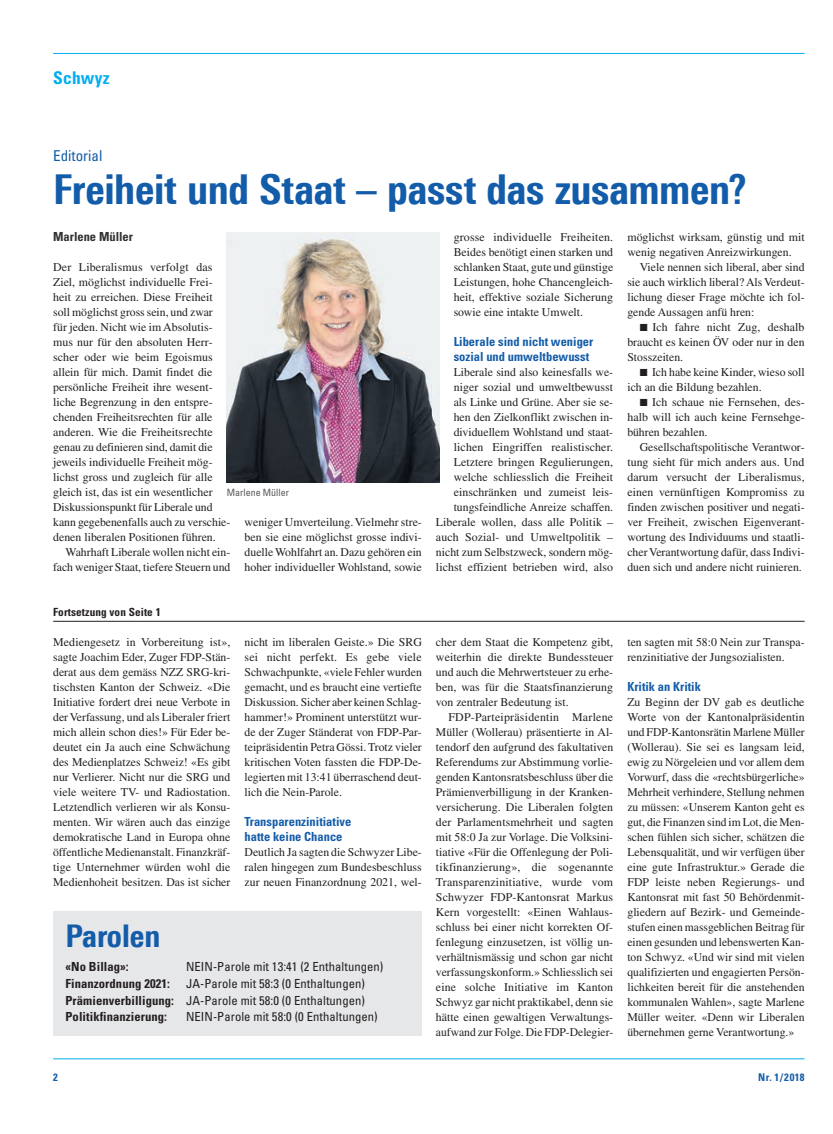
<style>
.page{position:relative;width:833px;height:1134px;background:#fff}
.page>*{position:absolute;margin:0;border:0;box-sizing:border-box;transform-origin:0 0}
.t1{font:800 41.25px "Linotype Univers 720 Cn";letter-spacing:-.01em;color:#135ca9}
.t2{font:800 31.25px "Linotype Univers 720 Cn";color:#135ca9}
.t3{font:700 condensed 17.5px "Univers LT Std";letter-spacing:.01em;color:#00aeef}
.t4{font:condensed 15px "Univers LT Std";color:#135ca9}
.t5{font:condensed 12.5px/16.9px "Univers LT Std";letter-spacing:.005em;color:#231f20;text-align:justify}
.t6{font:700 condensed 12.5px/15px "Univers LT Std";color:#135ca9}
.t7{font:700 condensed 12.5px "Univers LT Std";letter-spacing:.005em;color:#231f20}
.t8{font:700 condensed 12.5px "Univers LT Std";color:#312f30}
.t9{font:11.88px/15px "Times LT Std";color:#231f20;text-align:justify}
.t10{font:700 condensed 11.25px "Univers LT Std";letter-spacing:.01em;color:#231f20}
.t11{font:700 condensed 10.62px "Univers LT Std";letter-spacing:.05em;color:#135ca9}
.t12{font:condensed 10px "Univers LT Std";color:#57585a}
.s1{font-weight:700}
</style>
<div class="page">
<hr style="left:53px;top:53px;width:751px;height:1px;background:#00aeef">
<hr style="left:53px;top:1058px;width:751px;height:1px;background:#00aeef">
<img style="left:227px;top:233px;width:212px;height:249px">
<hr style="left:53px;top:621px;width:751px;height:1px;background:#231f20">
<div style="left:53px;top:912px;width:369px;height:124px;background:#e6e7e9"></div>
<h3 class="t3" style="left:53px;top:67px;width:58px">Schwyz</h3>
<p class="t4" style="left:53px;top:147px;width:51px">Editorial</p>
<h1 class="t1" style="left:53px;top:164px;width:695px">Freiheit und Staat – passt das zusammen?</h1>
<p class="t8" style="left:53px;top:228px;width:81px">Marlene Müller</p>
<p class="t9" style="left:53px;top:259px;width:179px;text-align:left">Der Liberalismus verfolgt das Ziel, möglichst individuelle Frei&shy;heit zu erreichen. Diese Freiheit soll möglichst gross sein, und zwar<br>für jeden. Nicht wie im Absolutis&shy;mus nur für den absoluten Herr&shy;scher oder wie beim Egoismus allein für mich. Damit findet die persönliche Freiheit ihre wesent&shy;liche Begrenzung in den entspre&shy;chenden Freiheitsrechten für alle anderen. Wie die Freiheitsrechte genau zu definieren sind, damit die jeweils individuelle Freiheit mög&shy;lichst gross und zugleich für alle gleich ist, das ist ein wesentlicher Diskussionspunkt für Liberale und kann gegebenenfalls auch zu verschie&shy;denen liberalen Positionen führen.</p>
<p class="t9" style="left:53px;top:544px;width:179px;text-align:right">Wahrhaft Liberale wollen nicht ein&shy;fach weniger Staat, tiefere Steuern und</p>
<p class="t9" style="left:454px;top:229px;width:161px">grosse individuelle Freiheiten.<br>Beides benötigt einen starken und schlanken Staat, gute und günstige Leistungen, hohe Chancengleich&shy;heit, effektive soziale Sicherung sowie eine intakte Umwelt.</p>
<p class="t6" style="left:454px;top:333px;width:141px">Liberale sind nicht weniger sozial und umweltbewusst</p>
<p class="t9" style="left:436px;top:364px;width:179px;text-align:right">Liberale sind also keinesfalls we&shy;niger sozial und umweltbewusst<br>als Linke und Grüne. Aber sie se&shy;hen den Zielkonflikt zwischen in&shy;dividuellem Wohlstand und staat&shy;lichen Eingriffen realistischer.<br>Letztere bringen Regulierungen, welche schliesslich die Freiheit einschränken und zumeist leis&shy;tungsfeindliche Anreize schaffen.<br>Liberale wollen, dass alle Politik – auch Sozial- und Umweltpolitik – nicht zum Selbstzweck, sondern mög&shy;lichst effizient betrieben wird, also</p>
<p class="t9" style="left:627px;top:229px;width:179px">möglichst wirksam, günstig und mit wenig negativen Anreizwirkungen.</p>
<p class="t9" style="left:627px;top:259px;width:179px;text-indent:12px">Viele nennen sich liberal, aber sind sie auch wirklich liberal? Als Verdeut&shy;lichung dieser Frage möchte ich fol&shy;gende Aussagen anfü hren:</p>
<p class="t9" style="left:627px;top:319px;width:179px;text-indent:25px">Ich fahre nicht Zug, deshalb braucht es keinen ÖV oder nur in den Stosszeiten.</p>
<p class="t9" style="left:627px;top:364px;width:179px;text-indent:25px">Ich habe keine Kinder, wieso soll ich an die Bildung bezahlen.</p>
<p class="t9" style="left:627px;top:394px;width:179px;text-indent:25px">Ich schaue nie Fernsehen, des&shy;halb will ich auch keine Fernsehge&shy;bühren bezahlen.</p>
<p class="t9" style="left:627px;top:439px;width:179px;text-indent:12px">Gesellschaftspolitische Verantwor&shy;tung sieht für mich anders aus. Und darum versucht der Liberalismus, einen vernünftigen Kompromiss zu finden zwischen positiver und negati&shy;ver Freiheit, zwischen Eigenverant&shy;wortung des Individuums und staatli&shy;cher Verantwortung dafür, dass Indivi&shy;duen sich und andere nicht ruinieren.</p>
<p class="t12" style="left:227px;top:486px;width:64px">Marlene Müller</p>
<p class="t9" style="left:244px;top:514px;width:179px">weniger Umverteilung. Vielmehr stre&shy;ben sie eine möglichst grosse indivi&shy;duelle Wohlfahrt an. Dazu gehören ein hoher individueller Wohlstand, sowie</p>
<p class="t10" style="left:53px;top:605px;width:109px">Fortsetzung von Seite 1</p>
<p class="t9" style="left:53px;top:634px;width:179px">Mediengesetz in Vorbereitung ist», sagte Joachim Eder, Zuger FDP-Stän&shy;derat aus dem gemäss NZZ SRG-kri&shy;tischsten Kanton der Schweiz. «Die Initiative fordert drei neue Verbote in der Verfassung, und als Liberaler friert mich allein schon dies!» Für Eder be&shy;deutet ein Ja auch eine Schwächung des Medienplatzes Schweiz! «Es gibt nur Verlierer. Nicht nur die SRG und viele weitere TV- und Radiostation.<br>Letztendlich verlieren wir als Konsu&shy;menten. Wir wären auch das einzige demokratische Land in Europa ohne öffentliche Medienanstalt. Finanzkräf&shy;tige Unternehmer würden wohl die Medienhoheit besitzen. Das ist sicher</p>
<p class="t9" style="left:244px;top:634px;width:179px">nicht im liberalen Geiste.» Die SRG sei nicht perfekt. Es gebe viele Schwachpunkte, «viele Fehler wurden gemacht, und es braucht eine vertiefte Diskussion. Sicher aber keinen Schlag&shy;hammer!» Prominent unterstützt wur&shy;de der Zuger Ständerat von FDP-Par&shy;teipräsidentin Petra Gössi. Trotz vieler kritischen Voten fassten die FDP-De&shy;legierten mit 13:41 überraschend deut&shy;lich die Nein-Parole.</p>
<p class="t6" style="left:244px;top:813px;width:108px">Transparenzinitiative hatte keine Chance</p>
<p class="t9" style="left:244px;top:844px;width:179px">Deutlich Ja sagten die Schwyzer Libe&shy;ralen hingegen zum Bundesbeschluss zur neuen Finanzordnung 2021, wel-</p>
<h2 class="t2" style="left:66px;top:917px;width:97px">Parolen</h2>
<p class="t7" style="left:66px;top:959px;width:65px">«No Billag»:</p>
<p class="t5" style="left:186px;top:958px;width:199px">NEIN-Parole mit 13:41 (2 Enthaltungen)</p>
<p class="t7" style="left:66px;top:975px;width:106px">Finanzordnung 2021:</p>
<p class="t5" style="left:66px;top:974px;width:301px;text-indent:120px">JA-Parole mit 58:3 (0 Enthaltungen)<br><span class="s1">Prämienverbilligung:</span> JA-Parole mit 58:0 (0 Enthaltungen)<br><span class="s1">Politikfinanzierung:</span></p>
<p class="t5" style="left:186px;top:1008px;width:193px">NEIN-Parole mit 58:0 (0 Enthaltungen)</p>
<p class="t9" style="left:436px;top:634px;width:179px">cher dem Staat die Kompetenz gibt, weiterhin die direkte Bundessteuer und auch die Mehrwertsteuer zu erhe&shy;ben, was für die Staatsfinanzierung von zentraler Bedeutung ist.</p>
<p class="t9" style="left:436px;top:709px;width:179px;text-indent:12px">FDP-Parteipräsidentin Marlene Müller (Wollerau) präsentierte in Al&shy;tendorf den aufgrund des fakultativen Referendums zur Abstimmung vorlie&shy;genden Kantonsratsbeschluss über die Prämienverbilligung in der Kranken&shy;versicherung. Die Liberalen folgten der Parlamentsmehrheit und sagten mit 58:0 Ja zur Vorlage. Die Volksini&shy;tiative «Für die Offenlegung der Poli&shy;tikfinanzierung», die sogenannte Transparenzinitiative, wurde vom Schwyzer FDP-Kantonsrat Markus Kern vorgestellt: «Einen Wahlaus&shy;schluss bei einer nicht korrekten Of&shy;fenlegung einzusetzen, ist völlig un&shy;verhältnismässig und schon gar nicht verfassungskonform.» Schliesslich sei eine solche Initiative im Kanton Schwyz gar nicht praktikabel, denn sie hätte einen gewaltigen Verwaltungs&shy;aufwand zur Folge. Die FDP-Delegier-</p>
<p class="t9" style="left:627px;top:634px;width:179px">ten sagten mit 58:0 Nein zur Transpa&shy;renzinitiative der Jungsozialisten.</p>
<p class="t6" style="left:627px;top:678px;width:75px">Kritik an Kritik</p>
<p class="t9" style="left:627px;top:694px;width:179px">Zu Beginn der DV gab es deutliche Worte von der Kantonalpräsidentin und FDP-Kantonsrätin Marlene Müller (Wollerau). Sie sei es langsam leid, ewig zu Nörgeleien und vor allem dem Vorwurf, dass die «rechtsbürgerliche» Mehrheit verhindere, Stellung nehmen zu müssen: «Unserem Kanton geht es gut, die Finanzen sind im Lot, die Men&shy;schen fühlen sich sicher, schätzen die Lebensqualität, und wir verfügen über eine gute Infrastruktur.» Gerade die FDP leiste neben Regierungs- und Kantonsrat mit fast 50 Behördenmit&shy;gliedern auf Bezirk- und Gemeinde&shy;stufen einen massgeblichen Beitrag für einen gesunden und lebenswerten Kan&shy;ton Schwyz. «Und wir sind mit vielen qualifizierten und engagierten Persön&shy;lichkeiten bereit für die anstehenden kommunalen Wahlen», sagte Marlene Müller weiter. «Denn wir Liberalen übernehmen gerne Verantwortung.»</p>
<p class="t11" style="left:53px;top:1070px;width:6px">2</p>
<p class="t11" style="left:758px;top:1070px;width:48px">Nr. 1/2018</p>
</div>
